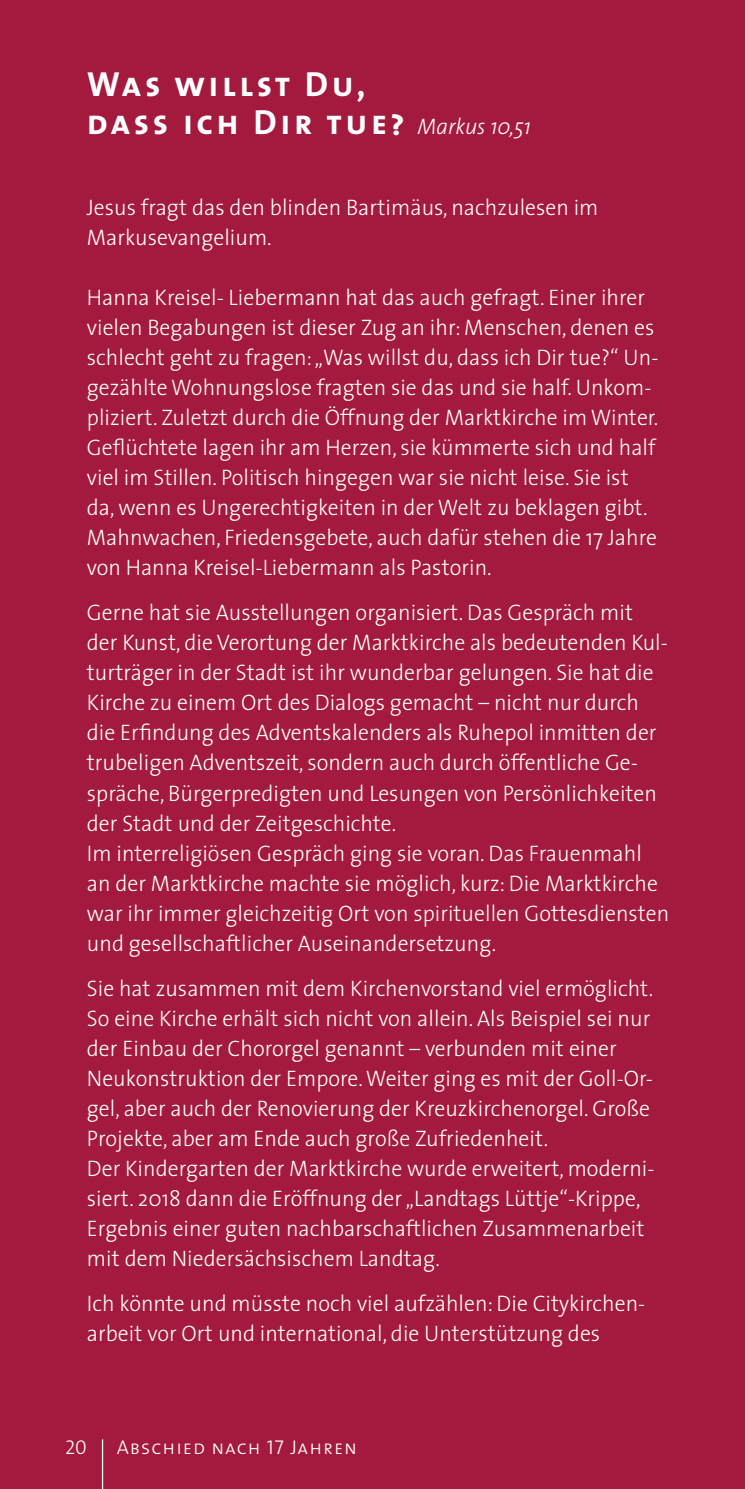
<style>
.page{position:relative;width:745px;height:1489px;background:#fff}
.page>*{position:absolute;margin:0;border:0;box-sizing:border-box;transform-origin:0 0}
.t1{font:35px/37.5px "The Sans Bold Caps";letter-spacing:.1em;color:#fff}
.t2{font:300 22.5px/30px "The Sans";color:#fff;scale:.96 1}
.t3{font:20px "The Sans Light Caps";letter-spacing:.05em;color:#fff}
.s1{font-family:"The Sans";font-weight:300;font-style:italic;font-size:22.5px}
</style>
<div class="page">
<div style="left:0;top:0;width:744px;height:1488px;background:#a41a3e"></div>
<hr style="left:102px;top:1439px;width:1px;height:49px;background:#fff">
<h1 class="t1" style="left:87px;top:65px;width:445px">Was willst Du,<br>dass ich Dir tue? <span class="s1">Markus 10,51</span></h1>
<p class="t2" style="left:87px;top:192px;width:534px">Jesus fragt das den blinden Bartimäus, nachzulesen im<br>Markusevangelium.</p>
<p class="t2" style="left:87px;top:282px;width:596px">Hanna Kreisel- Liebermann hat das auch gefragt. Einer ihrer vielen Begabungen ist dieser Zug an ihr: Menschen, denen es schlecht geht zu fragen: „Was willst du, dass ich Dir tue?“ Un&shy;gezählte Wohnungslose fragten sie das und sie half. Unkom&shy;pliziert. Zuletzt durch die Öffnung der Marktkirche im Winter.<br>Geflüchtete lagen ihr am Herzen, sie kümmerte sich und half viel im Stillen. Politisch hingegen war sie nicht leise. Sie ist da, wenn es Ungerechtigkeiten in der Welt zu beklagen gibt.<br>Mahnwachen, Friedensgebete, auch dafür stehen die 17 Jahre von Hanna Kreisel-Liebermann als Pastorin.</p>
<p class="t2" style="left:87px;top:597px;width:608px">Gerne hat sie Ausstellungen organisiert. Das Gespräch mit<br>der Kunst, die Verortung der Marktkirche als bedeutenden Kul&shy;turträger in der Stadt ist ihr wunderbar gelungen. Sie hat die Kirche zu einem Ort des Dialogs gemacht – nicht nur durch die Erfindung des Adventskalenders als Ruhepol inmitten der trubeligen Adventszeit, sondern auch durch öffentliche Ge&shy;spräche, Bürgerpredigten und Lesungen von Persönlichkeiten der Stadt und der Zeitgeschichte.<br>Im interreligiösen Gespräch ging sie voran. Das Frauenmahl an der Marktkirche machte sie möglich, kurz: Die Marktkirche war ihr immer gleichzeitig Ort von spirituellen Gottesdiensten und gesellschaftlicher Auseinandersetzung.</p>
<p class="t2" style="left:87px;top:972px;width:592px">Sie hat zusammen mit dem Kirchenvorstand viel ermöglicht.<br>So eine Kirche erhält sich nicht von allein. Als Beispiel sei nur der Einbau der Chororgel genannt – verbunden mit einer Neukonstruktion der Empore. Weiter ging es mit der Goll-Or&shy;gel, aber auch der Renovierung der Kreuzkirchenorgel. Große Projekte, aber am Ende auch große Zufriedenheit.<br>Der Kindergarten der Marktkirche wurde erweitert, moderni&shy;siert. 2018 dann die Eröffnung der „Landtags Lüttje“-Krippe, Ergebnis einer guten nachbarschaftlichen Zusammenarbeit mit dem Niedersächsischem Landtag.</p>
<p class="t2" style="left:87px;top:1287px;width:582px">Ich könnte und müsste noch viel aufzählen: Die Citykirchen&shy;arbeit vor Ort und international, die Unterstützung des</p>
<p class="t3" style="left:65px;top:1430px;width:23px">20</p>
<p class="t3" style="left:117px;top:1430px;width:242px">Abschied nach 17 Jahren</p>
</div>
